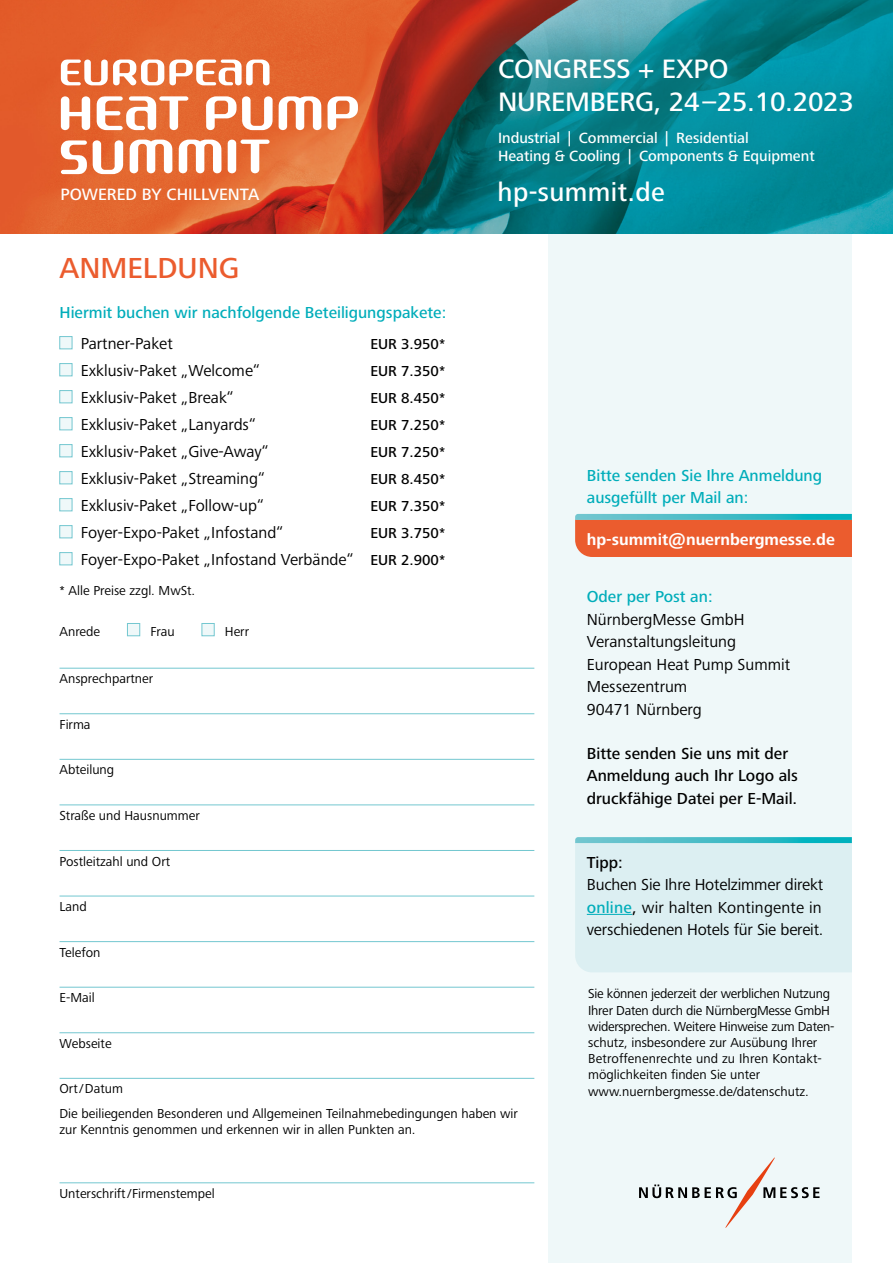
<style>
.page{position:relative;width:893px;height:1263px;background:#fff}
.page>*{position:absolute;margin:0;border:0;box-sizing:border-box;transform-origin:0 0}
.Headline_1{font:500 30px "Frutiger Next LT";color:#eb5c2e}
.t1{font:500 27.6px/33.2px "Frutiger Next LT";letter-spacing:-.01em;color:#fff}
.t2{font:500 27px "Frutiger Next LT";letter-spacing:.015em;color:#fff}
.t3{font:500 16.95px "Frutiger Next LT";color:#fff}
.Copy{font:16.5px/22.5px "Frutiger Next LTW1 G";color:#000}
.t4{font:500 16.5px/22.5px "Frutiger Next LTW1 G";color:#00adba}
.t5{font:500 16.5px/22.5px "Frutiger Next LTW1 G";color:#000}
.t6{font:700 16.5px "Frutiger Next LTW1 G";color:#fff}
.t7{font:500 15.3px/18.5px "Frutiger Next LT";color:#fff}
.Copy-2{font:500 15px "Frutiger Next LTW1 G";color:#000}
.Copy-3{font:13.5px/16.2px "Frutiger Next LT";color:#000}
.Copy-4{font:13.5px/16.2px "Frutiger Next LTW1 G";color:#000}
.Anschrift{font:13.5px "Frutiger Next LTW1 G";color:#000}
.s1{font-weight:500;font-size:15px}
.s2{font-weight:500;color:#00adba}
.s3{font-weight:500}
</style>
<div class="page">
<div style="left:549px;top:0;width:303px;height:1263px;background:#eff8f9"></div>
<svg style="left:575px;top:514px;width:277px;height:43px;background:#d36a44"></svg>
<div style="left:575px;top:837px;width:277px;height:135px;background:#dceff2"></div>
<hr style="left:60px;top:668px;width:474px;height:1px;background:#73c7d0">
<hr style="left:60px;top:713px;width:474px;height:1px;background:#73c7d0">
<hr style="left:60px;top:759px;width:474px;height:1px;background:#73c7d0">
<hr style="left:60px;top:805px;width:474px;height:1px;background:#73c7d0">
<hr style="left:60px;top:850px;width:474px;height:1px;background:#73c7d0">
<hr style="left:60px;top:896px;width:474px;height:1px;background:#73c7d0">
<hr style="left:60px;top:941px;width:474px;height:1px;background:#73c7d0">
<hr style="left:60px;top:987px;width:474px;height:1px;background:#73c7d0">
<hr style="left:60px;top:1032px;width:474px;height:1px;background:#73c7d0">
<hr style="left:60px;top:1078px;width:474px;height:1px;background:#73c7d0">
<hr style="left:60px;top:1182px;width:474px;height:1px;background:#73c7d0">
<div style="left:127px;top:623px;width:13px;height:13px;background:#eff8f9;border:1px solid #73c7d0"></div>
<div style="left:202px;top:623px;width:12px;height:13px;background:#eff8f9;border:1px solid #73c7d0"></div>
<img style="left:0;top:0;width:893px;height:234px">
<div style="left:460px;top:20px;width:430px;height:182px;background:#0e858e;opacity:.75"></div>
<svg style="left:279px;top:96px;width:42px;height:34px"></svg>
<svg style="left:61px;top:96px;width:29px;height:34px"></svg>
<svg style="left:97px;top:96px;width:91px;height:34px"></svg>
<svg style="left:206px;top:96px;width:67px;height:34px"></svg>
<svg style="left:327px;top:96px;width:31px;height:34px"></svg>
<svg style="left:61px;top:60px;width:209px;height:26px"></svg>
<svg style="left:179px;top:140px;width:42px;height:33px"></svg>
<svg style="left:130px;top:140px;width:42px;height:33px"></svg>
<svg style="left:93px;top:140px;width:30px;height:34px"></svg>
<svg style="left:228px;top:140px;width:42px;height:33px"></svg>
<svg style="left:61px;top:140px;width:26px;height:34px"></svg>
<div style="left:60px;top:336px;width:12px;height:13px;background:#eff8f9;border:1px solid #73c7d0"></div>
<div style="left:60px;top:363px;width:12px;height:13px;background:#eff8f9;border:1px solid #73c7d0"></div>
<div style="left:60px;top:390px;width:12px;height:13px;background:#eff8f9;border:1px solid #73c7d0"></div>
<div style="left:60px;top:417px;width:12px;height:13px;background:#eff8f9;border:1px solid #73c7d0"></div>
<div style="left:60px;top:444px;width:12px;height:13px;background:#eff8f9;border:1px solid #73c7d0"></div>
<div style="left:60px;top:471px;width:12px;height:13px;background:#eff8f9;border:1px solid #73c7d0"></div>
<div style="left:60px;top:498px;width:12px;height:13px;background:#eff8f9;border:1px solid #73c7d0"></div>
<div style="left:60px;top:525px;width:12px;height:13px;background:#eff8f9;border:1px solid #73c7d0"></div>
<div style="left:60px;top:552px;width:12px;height:13px;background:#eff8f9;border:1px solid #73c7d0"></div>
<hr style="left:587px;top:914px;width:45px;height:1px;background:#00adba">
<svg style="left:639px;top:1157px;width:180px;height:71px"></svg>
<p class="t1" style="left:498px;top:53px;width:357px">CONGRESS + EXPO<br>NUREMBERG, 24–25.10.2023</p>
<p class="t7" style="left:498px;top:128px;width:318px">Industrial | Commercial | Residential<br>Heating &amp; Cooling | Components &amp; Equipment</p>
<p class="t3" style="left:61px;top:185px;width:200px">POWERED BY CHILLVENTA</p>
<p class="t2" style="left:497px;top:177px;width:169px">hp-summit.de</p>
<p class="Headline_1" style="left:60px;top:252px;width:181px">ANMELDUNG</p>
<p class="t4" style="left:60px;top:302px;width:388px">Hiermit buchen wir nachfolgende Beteiligungspakete:</p>
<p class="Copy" style="left:81px;top:333px;width:93px">Partner-Paket</p>
<p class="Copy-2" style="left:370px;top:335px;width:76px">EUR 3.950*</p>
<p class="Copy" style="left:81px;top:360px;width:181px">Exklusiv-Paket „Welcome“</p>
<p class="Copy-2" style="left:370px;top:362px;width:76px">EUR 7.350*</p>
<p class="Copy" style="left:81px;top:387px;width:155px">Exklusiv-Paket „Break“</p>
<p class="Copy-2" style="left:370px;top:389px;width:76px">EUR 8.450*</p>
<p class="Copy" style="left:81px;top:414px;width:177px">Exklusiv-Paket „Lanyards“</p>
<p class="Copy-2" style="left:370px;top:416px;width:76px">EUR 7.250*</p>
<p class="Copy" style="left:81px;top:441px;width:190px">Exklusiv-Paket „Give-Away“</p>
<p class="Copy-2" style="left:370px;top:443px;width:76px">EUR 7.250*</p>
<p class="Copy" style="left:81px;top:468px;width:186px">Exklusiv-Paket „Streaming“</p>
<p class="Copy-2" style="left:370px;top:470px;width:76px">EUR 8.450*</p>
<p class="Copy" style="left:81px;top:495px;width:185px">Exklusiv-Paket „Follow-up“</p>
<p class="Copy-2" style="left:370px;top:497px;width:76px">EUR 7.350*</p>
<p class="Copy" style="left:81px;top:522px;width:204px">Foyer-Expo-Paket „Infostand“</p>
<p class="Copy-2" style="left:370px;top:524px;width:76px">EUR 3.750*</p>
<p class="Copy" style="left:81px;top:549px;width:366px">Foyer-Expo-Paket „Infostand Verbände“ <span class="s1">EUR 2.900*</span></p>
<p class="Copy-4" style="left:60px;top:583px;width:137px">* Alle Preise zzgl. MwSt.</p>
<p class="Copy-4" style="left:60px;top:624px;width:42px">Anrede</p>
<p class="Copy-4" style="left:150px;top:624px;width:26px">Frau</p>
<p class="Copy-4" style="left:225px;top:624px;width:26px">Herr</p>
<p class="Anschrift" style="left:60px;top:671px;width:95px">Ansprechpartner</p>
<p class="Anschrift" style="left:60px;top:717px;width:33px">Firma</p>
<p class="Anschrift" style="left:60px;top:762px;width:56px">Abteilung</p>
<p class="Anschrift" style="left:60px;top:808px;width:142px">Straße und Hausnummer</p>
<p class="Anschrift" style="left:60px;top:853px;width:112px">Postleitzahl und Ort</p>
<p class="Anschrift" style="left:60px;top:899px;width:29px">Land</p>
<p class="Anschrift" style="left:60px;top:944px;width:42px">Telefon</p>
<p class="Anschrift" style="left:60px;top:990px;width:37px">E-Mail</p>
<p class="Anschrift" style="left:60px;top:1035px;width:54px">Webseite</p>
<p class="Anschrift" style="left:60px;top:1081px;width:65px">Ort/Datum</p>
<p class="Copy-4" style="left:60px;top:1106px;width:460px">Die beiliegenden Besonderen und Allgemeinen Teilnahmebedingungen haben wir zur Kenntnis genommen und erkennen wir in allen Punkten an.</p>
<p class="Anschrift" style="left:60px;top:1186px;width:157px">Unterschrift/Firmenstempel</p>
<p class="t4" style="left:587px;top:464px;width:237px">Bitte senden Sie Ihre Anmeldung ausgefüllt per Mail an:</p>
<p class="t6" style="left:587px;top:530px;width:250px">hp-summit@nuernbergmesse.de</p>
<p class="Copy" style="left:587px;top:586px;width:205px"><span class="s2">Oder per Post an:<br></span>NürnbergMesse GmbH<br>Veranstaltungsleitung<br>European Heat Pump Summit<br>Messezentrum<br>90471 Nürnberg</p>
<p class="t5" style="left:587px;top:742px;width:213px">Bitte senden Sie uns mit der<br>Anmeldung auch Ihr Logo als druckfähige Datei per E-Mail.</p>
<p class="Copy" style="left:587px;top:851px;width:238px"><span class="s3">Tipp:<br></span>Buchen Sie Ihre Hotelzimmer direkt <span class="s2">online</span><span class="s3">,</span> wir halten Kontingente in verschiedenen Hotels für Sie bereit.</p>
<p class="Copy-3" style="left:588px;top:986px;width:248px">Sie können jederzeit der werblichen Nutzung Ihrer Daten durch die NürnbergMesse GmbH widersprechen. Weitere Hinweise zum Daten&shy;schutz, insbesondere zur Ausübung Ihrer Betroffenenrechte und zu Ihren Kontakt&shy;möglichkeiten finden Sie unter www.nuernbergmesse.de/datenschutz.</p>
</div>
